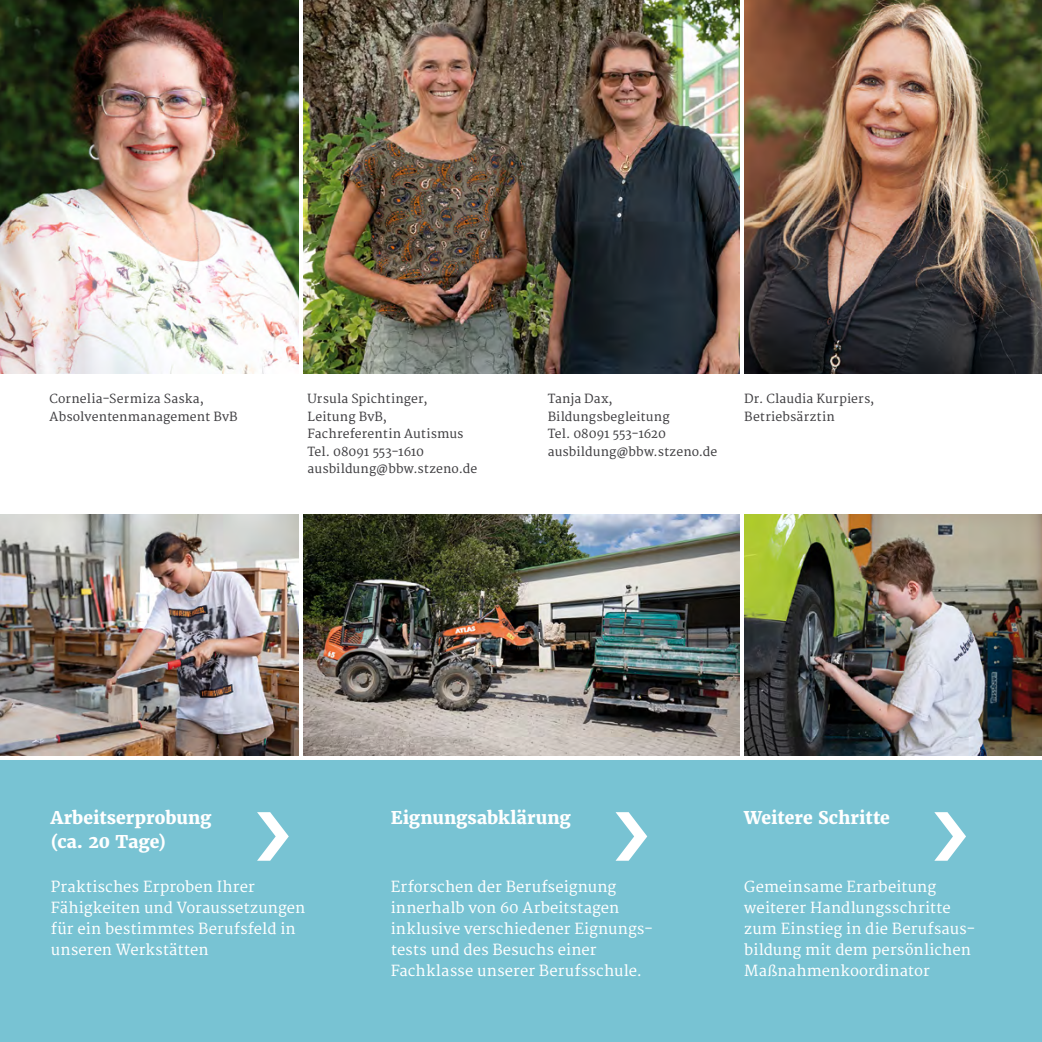
<style>
.page{position:relative;width:1042px;height:1042px;background:#fff}
.page>*{position:absolute;margin:0;border:0;box-sizing:border-box;transform-origin:0 0}
.t1{font:800 17.5px/24.5px "Merriweather";color:#fff}
.t2{font:14.88px/21px "Merriweather";letter-spacing:.005em;color:#fff}
.t3{font:12.25px/17.5px "Merriweather";letter-spacing:.01em;color:#3e3d40}
</style>
<div class="page">
<div style="left:0;top:760px;width:1042px;height:282px;background:#78c3d3"></div>
<img style="left:1px;top:0;width:297px;height:374px">
<img style="left:303px;top:0;width:436px;height:374px">
<img style="left:744px;top:0;width:298px;height:374px">
<img style="left:1px;top:515px;width:297px;height:241px">
<img style="left:303px;top:515px;width:436px;height:241px">
<img style="left:744px;top:515px;width:298px;height:241px">
<p class="t3" style="left:548px;top:390px;width:171px">Tanja Dax,<br>Bildungsbegleitung<br>Tel. 08091 553-1620 ausbildung@bbw.stzeno.de</p>
<p class="t3" style="left:50px;top:390px;width:190px">Cornelia-Sermiza Saska,<br>Absolventenmanagement BvB</p>
<p class="t3" style="left:308px;top:390px;width:171px">Ursula Spichtinger,<br>Leitung BvB,<br>Fachreferentin Autismus<br>Tel. 08091 553-1610 ausbildung@bbw.stzeno.de</p>
<p class="t3" style="left:744px;top:390px;width:132px">Dr. Claudia Kurpiers,<br>Betriebsärztin</p>
<p class="t1" style="left:51px;top:805px;width:162px">Arbeitserprobung (ca. 20 Tage)</p>
<p class="t2" style="left:51px;top:876px;width:256px">Praktisches Erproben Ihrer<br>Fähigkeiten und Voraussetzungen für ein bestimmtes Berufsfeld in unseren Werkstätten</p>
<p class="t1" style="left:391px;top:805px;width:181px">Eignungsabklärung</p>
<p class="t2" style="left:391px;top:876px;width:264px">Erforschen der Berufseignung innerhalb von 60 Arbeitstagen inklusive verschiedener Eignungs&shy;tests und des Besuchs einer<br>Fachklasse unserer Berufsschule.</p>
<p class="t1" style="left:744px;top:805px;width:147px">Weitere Schritte</p>
<p class="t2" style="left:744px;top:876px;width:233px">Gemeinsame Erarbeitung weiterer Handlungsschritte zum Einstieg in die Berufsaus&shy;bildung mit dem persönlichen<br>Maßnahmenkoordinator</p>
</div>
